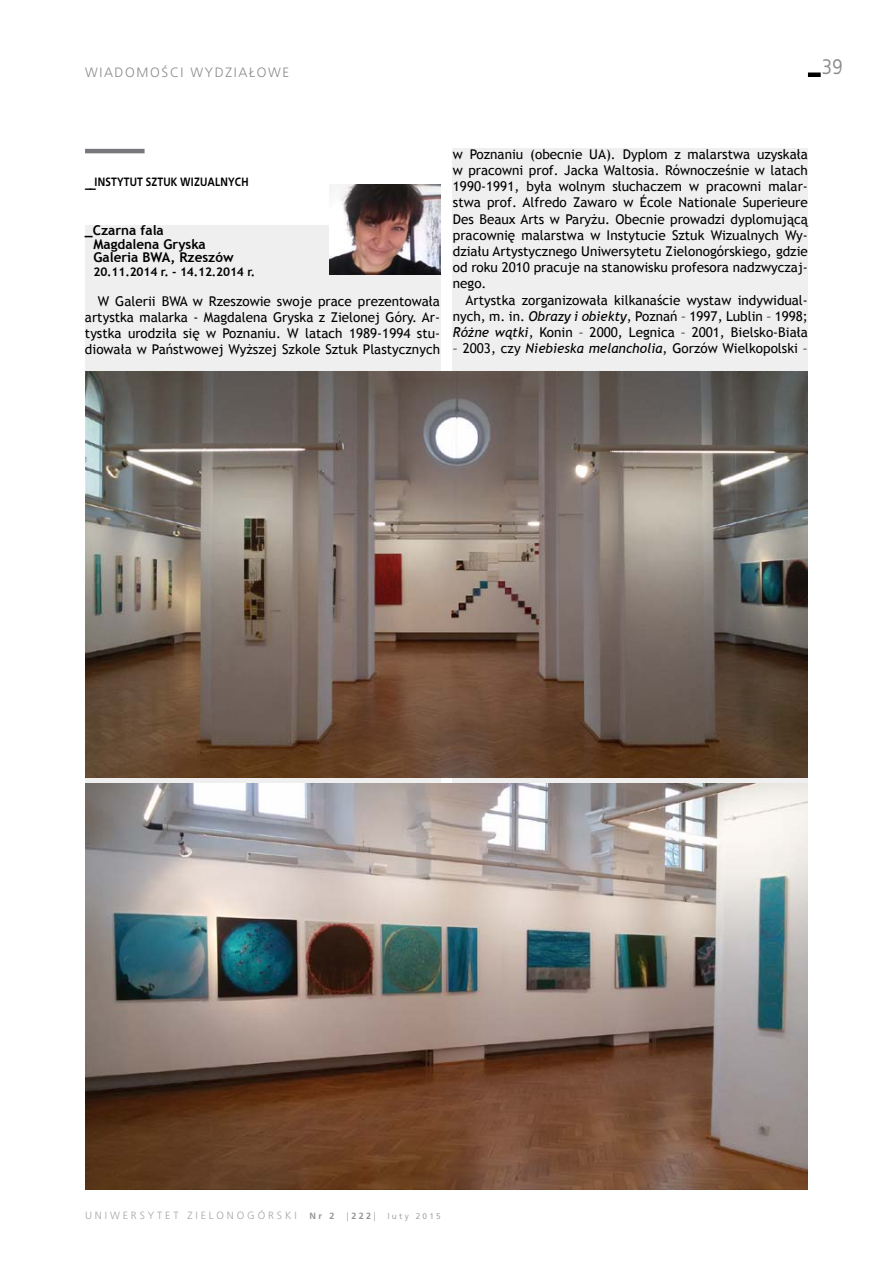
<style>
.page{position:relative;width:893px;height:1263px;background:#fff}
.page>*{position:absolute;margin:0;border:0;box-sizing:border-box;transform-origin:0 0}
.t1{font:21px "EFN Bureau OT";color:#8a8c8e}
.t2{font:13.5px/16.2px "Trebuchet MS";color:#000;text-align:justify}
.t3{font:700 13.5px/13.5px "Trebuchet MS";color:#000}
.t4{font:300 13.5px "Frutiger LT Pro";color:#8a8c8e}
.t5{font:700 12px "Trebuchet MS";letter-spacing:-.01em;color:#000}
.t6{font:700 12px "EFN Bureau OT";letter-spacing:.01em;color:#000}
.t7{font:300 10.5px "Frutiger LT Pro";letter-spacing:.275em;color:#a3a5a8}
.t8{font:700 9px "Frutiger LT Pro";color:#939597}
.t9{font:8.25px "Frutiger LT Pro";letter-spacing:.275em;color:#a4a7a9}
.s1{font-size:15px}
.s2{font-style:italic}
.s3{font-weight:700;font-size:9px;color:#939597}
.s4{font-weight:300}
</style>
<div class="page">
<div style="left:808px;top:72px;width:13px;height:5px;background:#000"></div>
<div style="left:85px;top:225px;width:355px;height:953px;background:#efeff0"></div>
<hr style="left:85px;top:149px;width:60px;height:4px;background:#77787b">
<div style="left:453px;top:149px;width:355px;height:1029px;background:#efeff0"></div>
<img style="left:85px;top:371px;width:723px;height:407px">
<img style="left:85px;top:783px;width:723px;height:407px">
<img style="left:330px;top:184px;width:110px;height:91px">
<p class="t4" style="left:85px;top:65px;width:11px">WIADOMOŚCIWYDZIAŁOWE</p>
<h1 class="t1" style="left:822px;top:55px;width:22px">39</h1>
<p class="t6" style="left:85px;top:174px;width:164px"><span class="s1">__</span>INSTYTUT SZTUK WIZUALNYCH</p>
<p class="t3" style="left:93px;top:224px;width:142px;text-indent:-9px">_Czarna fala<br>Magdalena Gryska<br>Galeria BWA, Rzeszów</p>
<p class="t5" style="left:93px;top:264px;width:163px">20.11.2014 r. - 14.12.2014 r.</p>
<p class="t2" style="left:85px;top:293px;width:357px;text-indent:13px">W Galerii BWA w Rzeszowie swoje prace prezentowała artystka malarka - Magdalena Gryska z Zielonej Góry. Ar&shy;tystka urodziła się w Poznaniu. W latach 1989-1994 stu&shy;diowała w Państwowej Wyższej Szkole Sztuk Plastycznych</p>
<p class="t2" style="left:453px;top:146px;width:357px">w Poznaniu (obecnie UA). Dyplom z malarstwa uzyskała w pracowni prof. Jacka Waltosia. Równocześnie w latach 1990-1991, była wolnym słuchaczem w pracowni malar&shy;stwa prof. Alfredo Zawaro w École Nationale Superieure Des Beaux Arts w Paryżu. Obecnie prowadzi dyplomującą pracownię malarstwa w Instytucie Sztuk Wizualnych Wy&shy;działu Artystycznego Uniwersytetu Zielonogórskiego, gdzie od roku 2010 pracuje na stanowisku profesora nadzwyczaj&shy;nego.</p>
<p class="t2" style="left:453px;top:292px;width:357px;text-indent:13px">Artystka zorganizowała kilkanaście wystaw indywidual&shy;nych, m. in. <span class="s2">Obrazy i obiekty</span>, Poznań – 1997, Lublin – 1998; <span class="s2">Różne wątki</span>, Konin – 2000, Legnica – 2001, Bielsko-Biała</p>
<p class="t2" style="left:453px;top:340px;width:357px">– 2003, czy <span class="s2">Niebieska melancholia</span>, Gorzów Wielkopolski –</p>
<p class="t7" style="left:85px;top:1209px;width:251px">UNIWERSYTET ZIELONOGÓRSKI <span class="s3">Nr 2</span></p>
<p class="t8" style="left:347px;top:1211px;width:30px"><span class="s4">|</span>222<span class="s4">|</span></p>
<p class="t9" style="left:387px;top:1211px;width:55px">luty 2015</p>
</div>
